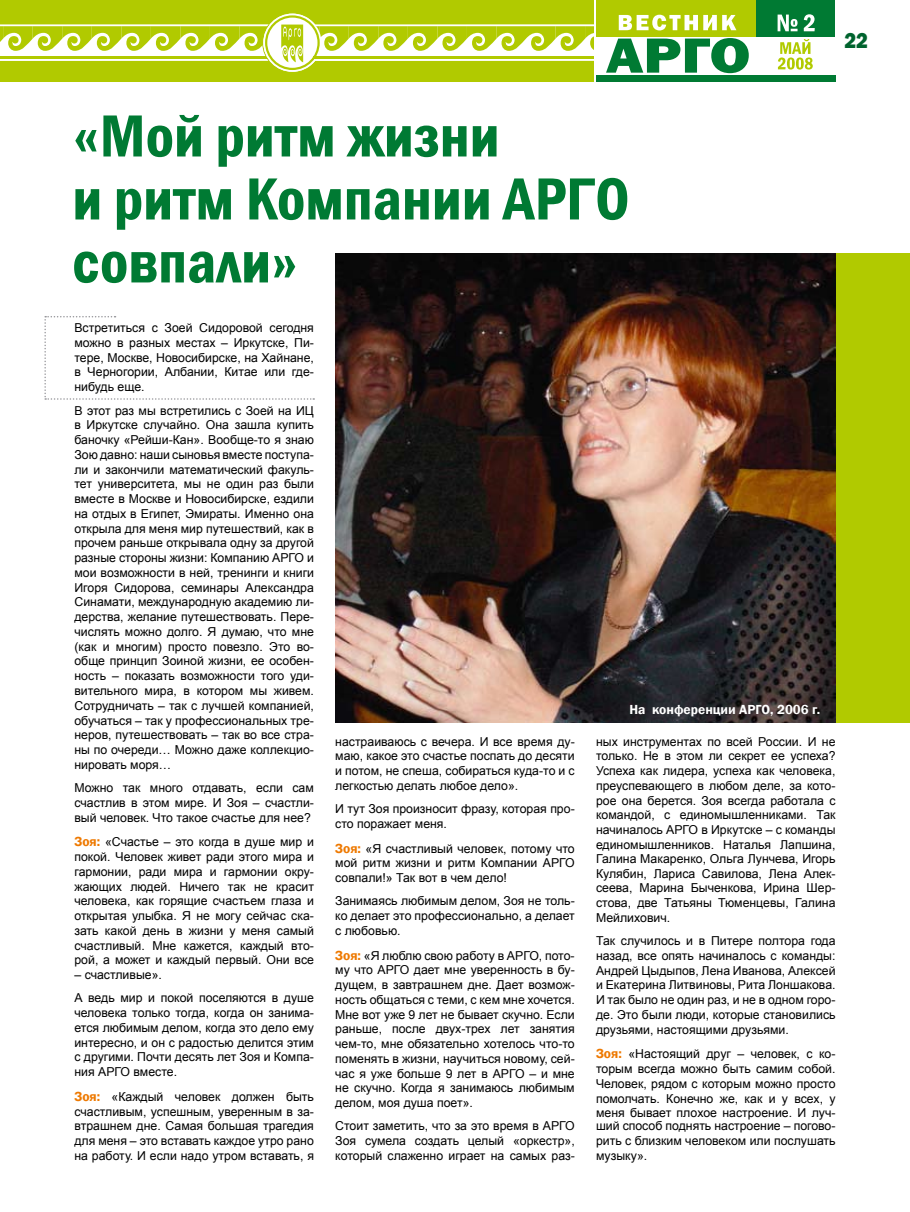
<style>
.page{position:relative;width:910px;height:1212px;background:#fff}
.page>*{position:absolute;margin:0;border:0;box-sizing:border-box;transform-origin:0 0}
.t1{font:600 condensed 61.5px/63px "Franklin Gothic";color:#007a33}
.t2{font:800 22.5px "Franklin Gothic";color:#00632e;scale:.9 1}
.t3{font:600 13.5px "Franklin Gothic";color:#fff}
.t4{font:12.3px/14.7px "Arial";color:#000;text-align:justify}
.s1{font-family:"Franklin Gothic";font-weight:600;font-size:13.5px;color:#ee7900}
</style>
<div class="page">
<div style="left:0;top:0;width:605px;height:82px;background:#b1ca00"></div>
<div style="left:594px;top:0;width:241px;height:82px;background:#fff"></div>
<div style="left:755px;top:0;width:80px;height:36px;background:#007a33"></div>
<svg style="left:778px;top:39px;width:35px;height:31px"></svg>
<div style="left:596px;top:0;width:159px;height:36px;background:#b1ca00"></div>
<div style="left:596px;top:75px;width:239px;height:7px;background:#007a33"></div>
<svg style="left:778px;top:14px;width:37px;height:17px"></svg>
<svg style="left:0;top:13px;width:749px;height:61px"></svg>
<div style="left:823px;top:254px;width:87px;height:469px;background:#b1ca00"></div>
<img style="left:335px;top:254px;width:501px;height:469px">
<svg style="left:44px;top:316px;width:270px;height:84px"></svg>
<h2 class="t2" style="left:844px;top:26px;width:28px">22</h2>
<h1 class="t1" style="left:72px;top:104px;width:559px">«Мой ритм жизни<br>и ритм Компании АРГО совпали»</h1>
<p class="t4" style="left:74px;top:321px;width:241px">Встретиться с Зоей Сидоровой сегодня можно в разных местах – Иркутске, Пи&shy;тере, Москве, Новосибирске, на Хайнане, в Черногории, Албании, Китае или где&shy;нибудь еще.</p>
<p class="t4" style="left:74px;top:403px;width:241px">В этот раз мы встретились с Зоей на ИЦ в Иркутске случайно. Она зашла купить баночку «Рейши-Кан». Вообще-то я знаю Зою давно: наши сыновья вместе поступа&shy;ли и закончили математический факуль&shy;тет университета, мы не один раз были вместе в Москве и Новосибирске, ездили на отдых в Египет, Эмираты. Именно она открыла для меня мир путешествий, как в прочем раньше открывала одну за другой разные стороны жизни: Компанию АРГО и мои возможности в ней, тренинги и книги Игоря Сидорова, семинары Александра Синамати, международную академию ли&shy;дерства, желание путешествовать. Пере&shy;числять можно долго. Я думаю, что мне (как и многим) просто повезло. Это во&shy;обще принцип Зоиной жизни, ее особен&shy;ность – показать возможности того уди&shy;вительного мира, в котором мы живем.<br>Сотрудничать – так с лучшей компанией, обучаться – так у профессиональных тре&shy;неров, путешествовать – так во все стра&shy;ны по очереди… Можно даже коллекцио&shy;нировать моря…</p>
<p class="t4" style="left:74px;top:780px;width:241px">Можно так много отдавать, если сам счастлив в этом мире. И Зоя – счастли&shy;вый человек. Что такое счастье для нее?</p>
<p class="t4" style="left:74px;top:835px;width:241px"><span class="s1">Зоя:</span> «Счастье – это когда в душе мир и покой. Человек живет ради этого мира и гармонии, ради мира и гармонии окру&shy;жающих людей. Ничего так не красит человека, как горящие счастьем глаза и открытая улыбка. Я не могу сейчас ска&shy;зать какой день в жизни у меня самый счастливый. Мне кажется, каждый вто&shy;рой, а может и каждый первый. Они все</p>
<p class="t4" style="left:74px;top:963px;width:241px;line-height:23.2px">– счастливые».<br>А ведь мир и покой поселяются в душе</p>
<p class="t4" style="left:74px;top:1005px;width:241px">человека только тогда, когда он занима&shy;ется любимым делом, когда это дело ему интересно, и он с радостью делится этим с другими. Почти десять лет Зоя и Компа&shy;ния АРГО вместе.</p>
<p class="t4" style="left:74px;top:1089px;width:241px"><span class="s1">Зоя:</span> «Каждый человек должен быть счастливым, успешным, уверенным в за&shy;втрашнем дне. Самая большая трагедия для меня – это вставать каждое утро рано на работу. И если надо утром вставать, я</p>
<p class="t4" style="left:335px;top:734px;width:241px">настраиваюсь с вечера. И все время ду&shy;маю, какое это счастье поспать до десяти и потом, не спеша, собираться куда-то и с легкостью делать любое дело».</p>
<p class="t4" style="left:335px;top:801px;width:241px">И тут Зоя произносит фразу, которая про&shy;сто поражает меня.</p>
<p class="t4" style="left:335px;top:841px;width:241px"><span class="s1">Зоя:</span> «Я счастливый человек, потому что мой ритм жизни и ритм Компании АРГО совпали!» Так вот в чем дело!</p>
<p class="t4" style="left:335px;top:894px;width:241px">Занимаясь любимым делом, Зоя не толь&shy;ко делает это профессионально, а делает с любовью.</p>
<p class="t4" style="left:335px;top:948px;width:241px"><span class="s1">Зоя:</span> «Я люблю свою работу в АРГО, пото&shy;му что АРГО дает мне уверенность в бу&shy;дущем, в завтрашнем дне. Дает возмож&shy;ность общаться с теми, с кем мне хочется.<br>Мне вот уже 9 лет не бывает скучно. Если раньше, после двух-трех лет занятия чем-то, мне обязательно хотелось что-то поменять в жизни, научиться новому, сей&shy;час я уже больше 9 лет в АРГО – и мне не скучно. Когда я занимаюсь любимым делом, моя душа поет».</p>
<p class="t4" style="left:335px;top:1119px;width:241px">Стоит заметить, что за это время в АРГО Зоя сумела создать целый «оркестр», который слаженно играет на самых раз-</p>
<p class="t3" style="left:629px;top:701px;width:192px">На конференции АРГО, 2006 г.</p>
<p class="t4" style="left:596px;top:734px;width:241px">ных инструментах по всей России. И не только. Не в этом ли секрет ее успеха?<br>Успеха как лидера, успеха как человека, преуспевающего в любом деле, за кото&shy;рое она берется. Зоя всегда работала с командой, с единомышленниками. Так начиналось АРГО в Иркутске – с команды единомышленников. Наталья Лапшина, Галина Макаренко, Ольга Лунчева, Игорь Кулябин, Лариса Савилова, Лена Алек&shy;сеева, Марина Быченкова, Ирина Шер&shy;стова, две Татьяны Тюменцевы, Галина Мейлихович.</p>
<p class="t4" style="left:596px;top:933px;width:241px">Так случилось и в Питере полтора года назад, все опять начиналось с команды:<br>Андрей Цыдыпов, Лена Иванова, Алексей и Екатерина Литвиновы, Рита Лоншакова.<br>И так было не один раз, и не в одном горо&shy;де. Это были люди, которые становились друзьями, настоящими друзьями.</p>
<p class="t4" style="left:596px;top:1047px;width:241px"><span class="s1">Зоя:</span> «Настоящий друг – человек, с ко&shy;торым всегда можно быть самим собой.<br>Человек, рядом с которым можно просто помолчать. Конечно же, как и у всех, у</p>
<p class="t4" style="left:596px;top:1106px;width:241px;line-height:13.5px">меня бывает плохое настроение. И луч&shy;ший способ поднять настроение – погово-</p>
<p class="t4" style="left:596px;top:1133px;width:241px">рить с близким человеком или послушать музыку».</p>
</div>
